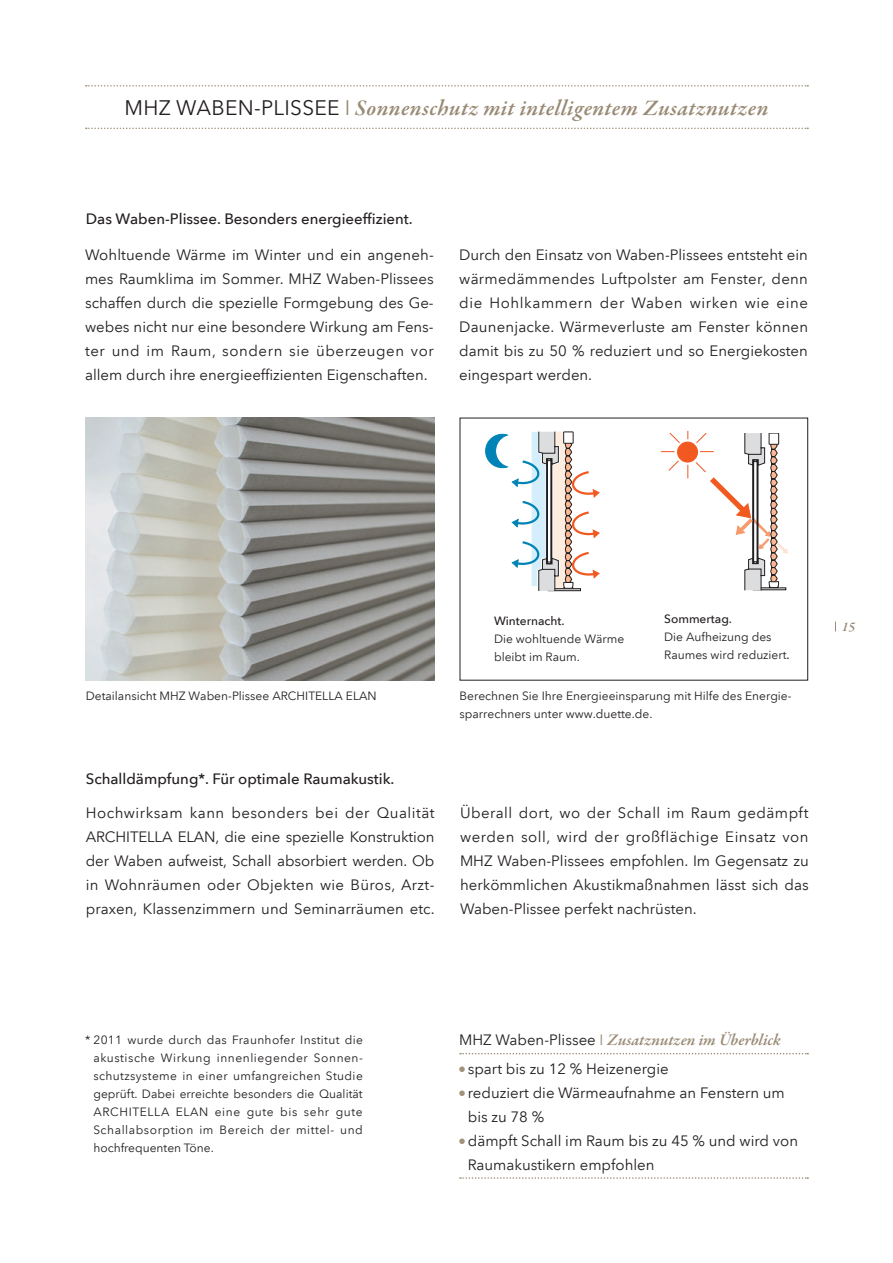
<style>
.page{position:relative;width:893px;height:1263px;background:#fff}
.page>*{position:absolute;margin:0;border:0;box-sizing:border-box;transform-origin:0 0}
.t1{font:italic 600 22.5px "Garamond Premr Pro";letter-spacing:.02em;color:#998a75}
.t2{font:italic 600 16.5px "Garamond Premr Pro";color:#998a75}
.t3{font:15px/24px "Avenir Next LT Com";color:#231f20;text-align:justify}
.t4{font:500 15px "Avenir Next LT Com";color:#231f20}
.t5{font:italic 600 13.5px "Garamond Premr Pro";color:#998a75}
.t6{font:12px/18px "Avenir Next LT Com";color:#231f20}
.t7{font:500 12px "Avenir Next LT Com";color:#231f20}
.s1{font-family:"Avenir Next LT Com";font-weight:400;font-style:normal;font-size:21px;color:#231f20}
.s2{font-family:"Avenir Next LT Com";font-weight:400;font-style:normal;font-size:21px}
.s3{font-weight:500}
.s4{font-family:"Avenir Next LT Com";font-weight:400;font-style:normal;font-size:15px;color:#231f20}
.s5{font-family:"Avenir Next LT Com";font-weight:400;font-style:normal;font-size:15px}
</style>
<div class="page">
<svg style="left:485px;top:431px;width:115px;height:160px"></svg>
<svg style="left:660px;top:430px;width:127px;height:160px"></svg>
<img style="left:86px;top:418px;width:348px;height:262px">
<svg style="left:86px;top:85px;width:722px;height:2px"></svg>
<svg style="left:86px;top:128px;width:722px;height:1px"></svg>
<svg style="left:460px;top:1053px;width:348px;height:1px"></svg>
<svg style="left:460px;top:1177px;width:348px;height:2px"></svg>
<svg style="left:459px;top:1066px;width:6px;height:6px"></svg>
<svg style="left:459px;top:1090px;width:6px;height:6px"></svg>
<svg style="left:459px;top:1138px;width:6px;height:6px"></svg>
<h1 class="t1" style="left:125px;top:94px;width:645px"><span class="s1">MHZ WABEN-PLISSEE</span> <span class="s2">I</span> Sonnenschutz mit intelligentem Zusatznutzen</h1>
<p class="t4" style="left:86px;top:210px;width:328px">Das Waben-Plissee. Besonders energieeffizient.</p>
<p class="t3" style="left:85px;top:243px;width:350px">Wohltuende Wärme im Winter und ein angeneh&shy;mes Raumklima im Sommer. MHZ Waben-Plissees schaffen durch die spezielle Formgebung des Ge&shy;webes nicht nur eine besondere Wirkung am Fens&shy;ter und im Raum, sondern sie überzeugen vor allem durch ihre energieeffizienten Eigenschaften.</p>
<p class="t3" style="left:459px;top:243px;width:350px">Durch den Einsatz von Waben-Plissees entsteht ein wärmedämmendes Luftpolster am Fenster, denn die Hohlkammern der Waben wirken wie eine Daunenjacke. Wärmeverluste am Fenster können damit bis zu 50 % reduziert und so Energiekosten eingespart werden.</p>
<p class="t6" style="left:86px;top:686px;width:292px">Detailansicht MHZ Waben-Plissee ARCHITELLA ELAN</p>
<p class="t4" style="left:86px;top:769px;width:310px">Schalldämpfung*. Für optimale Raumakustik.</p>
<p class="t7" style="left:494px;top:614px;width:72px">Winternacht.</p>
<p class="t6" style="left:494px;top:630px;width:132px">Die wohltuende Wärme bleibt im Raum.</p>
<p class="t7" style="left:664px;top:611px;width:69px">Sommertag.</p>
<p class="t6" style="left:664px;top:627px;width:127px">Die Aufheizung des<br>Raumes wird reduziert<span class="s3">.</span></p>
<p class="t6" style="left:460px;top:686px;width:333px">Berechnen Sie Ihre Energieeinsparung mit Hilfe des Energie&shy;sparrechners unter www.duette.de.</p>
<p class="t3" style="left:86px;top:801px;width:350px">Hochwirksam kann besonders bei der Qualität ARCHITELLA ELAN, die eine spezielle Konstruktion der Waben aufweist, Schall absorbiert werden. Ob in Wohnräumen oder Objekten wie Büros, Arzt&shy;praxen, Klassenzimmern und Seminarräumen etc.</p>
<p class="t3" style="left:460px;top:801px;width:350px">Überall dort, wo der Schall im Raum gedämpft werden soll, wird der großflächige Einsatz von MHZ Waben-Plissees empfohlen. Im Gegensatz zu herkömmlichen Akustikmaßnahmen lässt sich das Waben-Plissee perfekt nachrüsten.</p>
<p class="t5" style="left:842px;top:618px;width:15px">15</p>
<p class="t6" style="left:93px;top:1031px;width:271px;text-align:justify;text-indent:-8px">* 2011 wurde durch das Fraunhofer Institut die akustische Wirkung innenliegender Sonnen&shy;schutzsysteme in einer umfangreichen Studie geprüft. Dabei erreichte besonders die Qualität ARCHITELLA ELAN eine gute bis sehr gute Schallabsorption im Bereich der mittel- und hochfrequenten Töne.</p>
<p class="t2" style="left:459px;top:1030px;width:323px"><span class="s4">MHZ Waben-Plissee</span> <span class="s5">I</span> Zusatznutzen im Überblick</p>
<p class="t3" style="left:468px;top:1056px;width:332px;text-align:left">spart bis zu 12 % Heizenergie<br>reduziert die Wärmeaufnahme an Fenstern um bis zu 78 %<br>dämpft Schall im Raum bis zu 45 % und wird von<br>Raumakustikern empfohlen</p>
</div>
